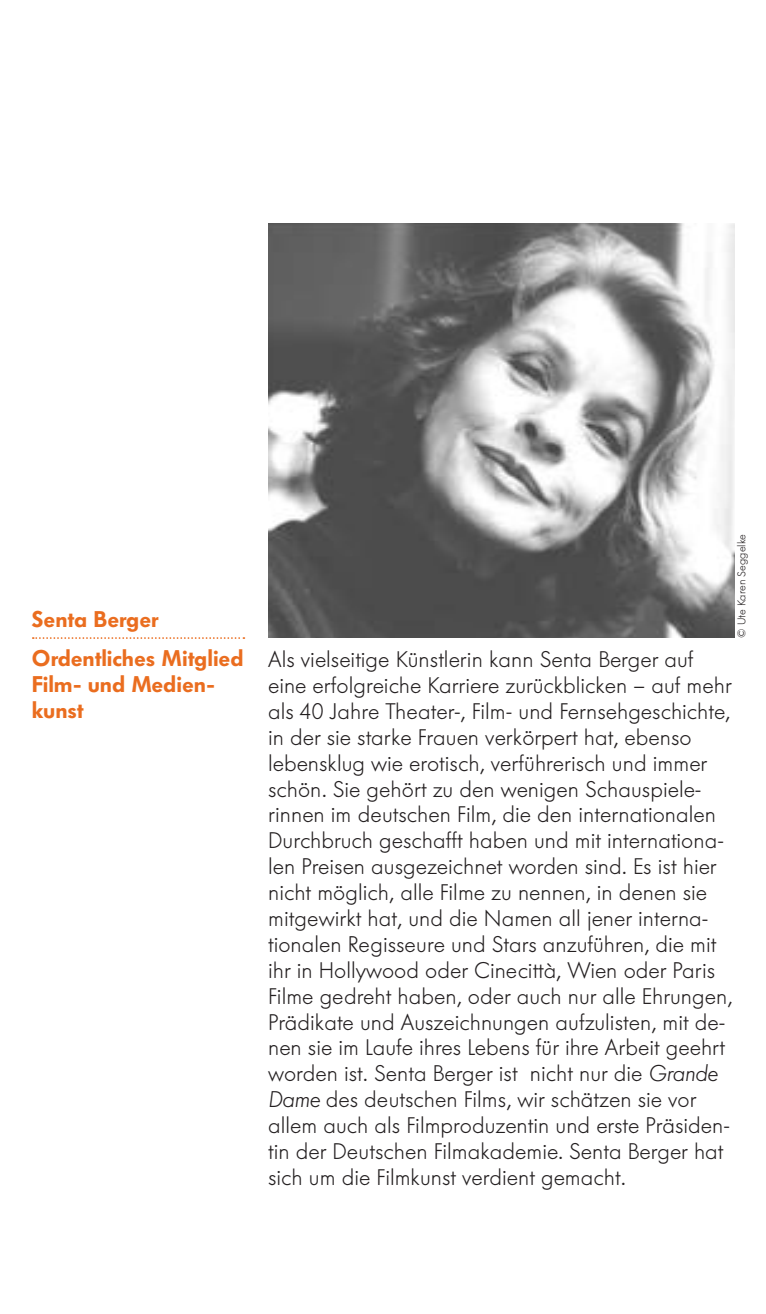
<style>
.page{position:relative;width:766px;height:1314px;background:#fff}
.page>*{position:absolute;margin:0;border:0;box-sizing:border-box;transform-origin:0 0}
.t1{font:300 22.5px/25.9px "Futura BQ";color:#231f20}
.t2{font:600 22.5px/38.7px "Futura BQ";color:#ea6d1f}
.t3{font:300 11.25px "Futura BQ";color:#231f20}
.s1{font-style:italic}
</style>
<div class="page">
<svg style="left:33px;top:637px;width:211px;height:2px"></svg>
<img style="left:268px;top:223px;width:465px;height:415px">
<p class="t2" style="left:32px;top:600px;width:213px">Senta Berger<br>Ordentliches Mitglied</p>
<p class="t2" style="left:32px;top:671px;width:184px;line-height:25.9px">Film- und Medien&shy;kunst</p>
<p class="t3" style="left:734px;top:638px;width:105px;rotate:-90deg">© Ute Karen Seggelke</p>
<p class="t1" style="left:268px;top:647px;width:465px">Als vielseitige Künstlerin kann Senta Berger auf eine erfolgreiche Karriere zurückblicken – auf mehr als 40 Jahre Theater-, Film- und Fernsehgeschichte, in der sie starke Frauen verkörpert hat, ebenso lebensklug wie erotisch, verführerisch und immer schön. Sie gehört zu den wenigen Schauspiele&shy;rinnen im deutschen Film, die den internationalen Durchbruch geschafft haben und mit internationa&shy;len Preisen ausgezeichnet worden sind. Es ist hier nicht möglich, alle Filme zu nennen, in denen sie mitgewirkt hat, und die Namen all jener interna&shy;tionalen Regisseure und Stars anzuführen, die mit ihr in Hollywood oder Cinecittà, Wien oder Paris Filme gedreht haben, oder auch nur alle Ehrungen, Prädikate und Auszeichnungen aufzulisten, mit de&shy;nen sie im Laufe ihres Lebens für ihre Arbeit geehrt worden ist. Senta Berger ist nicht nur die <span class="s1">Grande Dame</span> des deutschen Films, wir schätzen sie vor allem auch als Filmproduzentin und erste Präsiden&shy;tin der Deutschen Filmakademie. Senta Berger hat sich um die Filmkunst verdient gemacht.</p>
</div>
